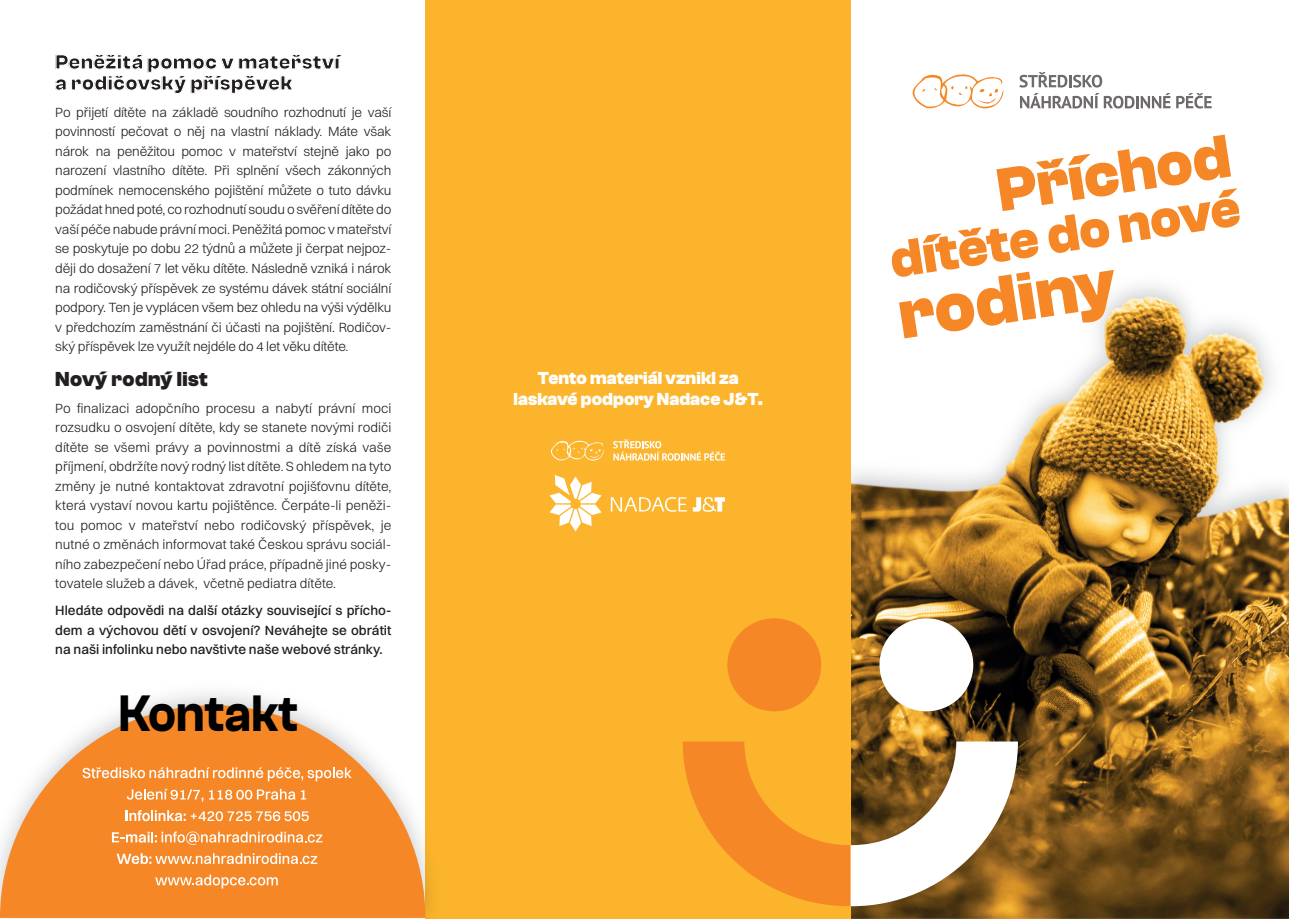
<style>
.page{position:relative;width:1289px;height:919px;background:#fff}
.page>*{position:absolute;margin:0;border:0;box-sizing:border-box;transform-origin:0 0}
.t1{font:700 70.5px "Clash Grotesk";color:#f58727}
.t2{font:700 63px "Clash Grotesk";color:#f58727}
.t3{font:700 53.4px "Clash Grotesk";color:#f58727}
.t4{font:600 53.1px "Clash Grotesk";color:#000001;scale:.93 1}
.t5{font:700 21px/21px "Clash Grotesk";letter-spacing:.02em;color:#231f20}
.t6{font:700 18px/21px "Clash Grotesk";letter-spacing:.005em;color:#fff;text-align:center}
.t7{font:300 13.5px/19.5px "Switzer";letter-spacing:-.015em;color:#231f20;text-align:justify}
.t8{font:500 13.5px/19.5px "Switzer";color:#231f20;text-align:justify}
</style>
<div class="page">
<img style="left:850px;top:241px;width:438px;height:677px">
<div style="left:425px;top:0;width:425px;height:918px;background:#fcb42c"></div>
<div style="left:879px;top:618px;width:94px;height:93px;background:#fff;border-radius:50%"></div>
<svg style="left:682px;top:741px;width:335px;height:165px"></svg>
<div style="left:727px;top:618px;width:94px;height:93px;background:#f58727;border-radius:50%"></div>
<img style="left:0;top:693px;width:431px;height:225px">
<svg style="left:0;top:705px;width:425px;height:212px;fill:#f58727"></svg>
<svg style="left:82px;top:767px;width:270px;height:14px;background:#f7a761"></svg>
<svg style="left:127px;top:788px;width:76px;height:14px"></svg>
<svg style="left:209px;top:788px;width:86px;height:11px"></svg>
<svg style="left:301px;top:789px;width:5px;height:10px"></svg>
<svg style="left:126px;top:810px;width:183px;height:11px"></svg>
<svg style="left:112px;top:831px;width:210px;height:13px;background:#f7aa66"></svg>
<svg style="left:117px;top:853px;width:200px;height:11px"></svg>
<svg style="left:155px;top:874px;width:123px;height:14px;background:#f7a55e"></svg>
<svg style="left:1019px;top:72px;width:83px;height:15px"></svg>
<svg style="left:1020px;top:93px;width:150px;height:15px"></svg>
<svg style="left:1176px;top:93px;width:35px;height:15px"></svg>
<svg style="left:912px;top:74px;width:91px;height:34px"></svg>
<svg style="left:613px;top:439px;width:112px;height:21px"></svg>
<svg style="left:550px;top:440px;width:54px;height:20px"></svg>
<svg style="left:693px;top:497px;width:32px;height:14px"></svg>
<svg style="left:549px;top:475px;width:52px;height:56px"></svg>
<svg style="left:611px;top:497px;width:76px;height:14px"></svg>
<h3 class="t5" style="left:55px;top:52px;width:286px">Peněžitá pomoc v mateřství a rodičovský příspěvek</h3>
<p class="t7" style="left:55px;top:102px;width:337px">Po přijetí dítěte na základě soudního rozhodnutí je vaší povinností pečovat o něj na vlastní náklady. Máte však nárok na peněžitou pomoc v mateřství stejně jako po narození vlastního dítěte. Při splnění všech zákonných podmínek nemocenského pojištění můžete o tuto dávku požádat hned poté, co rozhodnutí soudu o svěření dítěte do vaší péče nabude právní moci. Peněžitá pomoc v mateřství se poskytuje po dobu 22 týdnů a můžete ji čerpat nejpoz&shy;ději do dosažení 7 let věku dítěte. Následně vzniká i nárok na rodičovský příspěvek ze systému dávek státní sociální podpory. Ten je vyplácen všem bez ohledu na výši výdělku v předchozím zaměstnání či účasti na pojištění. Rodičov&shy;ský příspěvek lze využít nejdéle do 4 let věku dítěte.</p>
<h3 class="t5" style="left:55px;top:368px;width:154px">Nový rodný list</h3>
<p class="t7" style="left:55px;top:398px;width:337px">Po finalizaci adopčního procesu a nabytí právní moci rozsudku o osvojení dítěte, kdy se stanete novými rodiči dítěte se všemi právy a povinnostmi a dítě získá vaše příjmení, obdržíte nový rodný list dítěte. S ohledem na tyto změny je nutné kontaktovat zdravotní pojišťovnu dítěte, která vystaví novou kartu pojištěnce. Čerpáte-li peněži&shy;tou pomoc v mateřství nebo rodičovský příspěvek, je nutné o změnách informovat také Českou správu sociál&shy;ního zabezpečení nebo Úřad práce, případně jiné posky&shy;tovatele služeb a dávek, včetně pediatra dítěte.</p>
<p class="t8" style="left:55px;top:600px;width:337px">Hledáte odpovědi na další otázky související s přícho&shy;dem a výchovou dětí v osvojení? Neváhejte se obrátit na naši infolinku nebo navštivte naše webové stránky.</p>
<h3 class="t4" style="left:119px;top:684px;width:194px">Kontakt</h3>
<h3 class="t6" style="left:513px;top:367px;width:251px">Tento materiál vznikl za laskavé podpory Nadace J&amp;T.</h3>
<h2 class="t2" style="left:991px;top:156px;width:236px;rotate:-9deg">Příchod</h2>
<h3 class="t3" style="left:885px;top:232px;width:354px;rotate:-9deg">dítěte do nové</h3>
<h1 class="t1" style="left:892px;top:277px;width:220px;rotate:-9deg">rodiny</h1>
</div>
